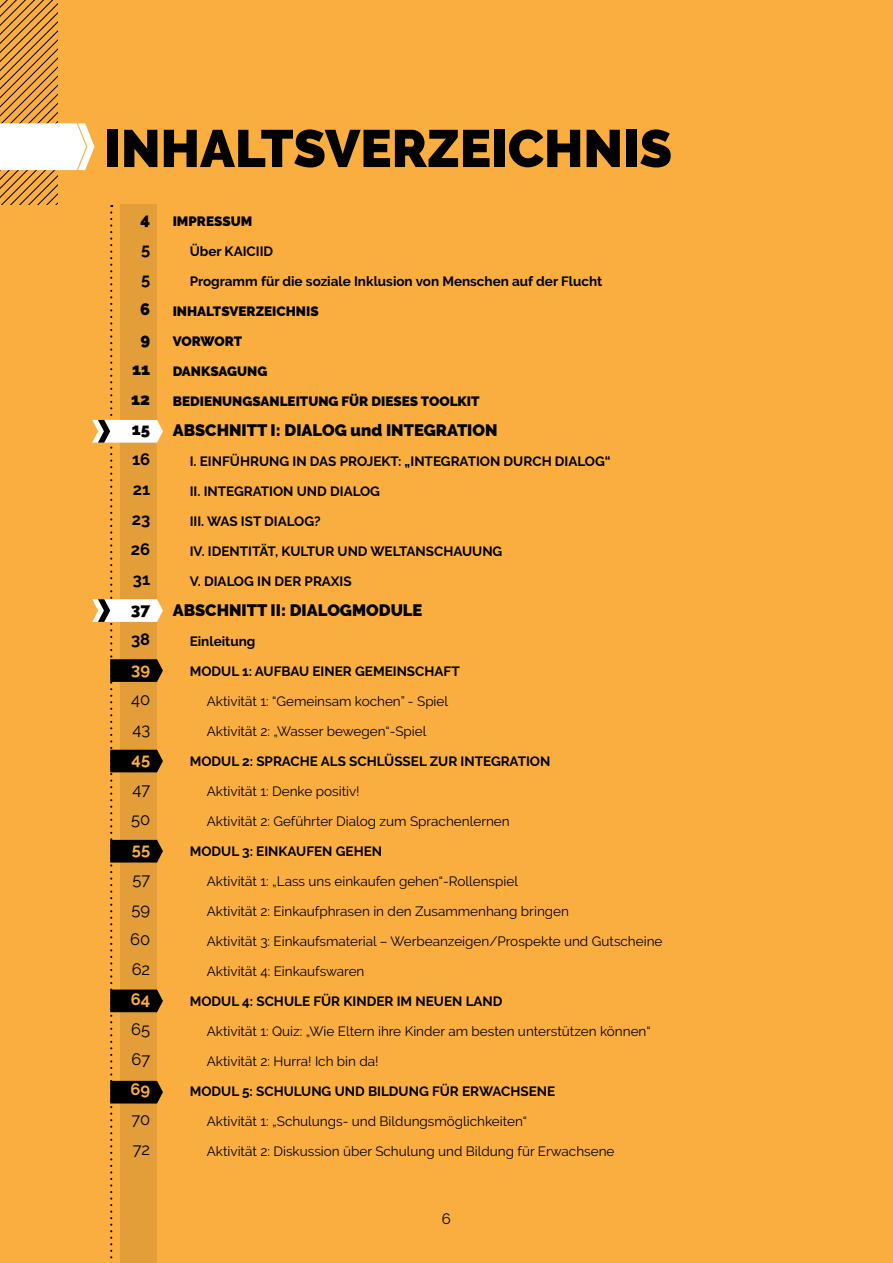
<style>
.page{position:relative;width:893px;height:1263px;background:#fbae40}
.page>*{position:absolute;margin:0;border:0;box-sizing:border-box;transform-origin:0 0}
.t1{font:900 52.5px "Raleway";color:#000}
.t2{font:900 16.5px/30px "Raleway";color:#000;text-align:center}
.t3{font:16.5px/30px "Raleway";color:#000}
.t4{font:700 16.5px/30px "Raleway";color:#000}
.t5{font:700 16.5px "Raleway";color:#fbae40}
.t6{font:15px "Raleway";color:#000}
.t7{font:13.5px "Raleway";color:#000}
.t8{font:700 13.5px "Raleway";color:#000}
.t9{font:900 13.5px "Raleway";color:#000}
.t10{font:900 13.5px "Raleway";letter-spacing:-.02em;color:#000}
</style>
<div class="page">
<svg style="left:0;top:0;width:163px;height:1263px"></svg>
<h1 class="t1" style="left:104px;top:118px;width:569px">INHALTSVERZEICHNIS</h1>
<p class="t2" style="left:141px;top:205px;width:11px">4</p>
<p class="t4" style="left:141px;top:235px;width:11px">5<br>5</p>
<p class="t2" style="left:131px;top:295px;width:20px">6<br>9<br>11<br>12<br>15</p>
<p class="t4" style="left:131px;top:445px;width:21px;text-align:justify">16<br>21<br>23<br>26<br>31</p>
<p class="t2" style="left:131px;top:595px;width:21px">37</p>
<p class="t4" style="left:131px;top:625px;width:21px">38</p>
<p class="t5" style="left:131px;top:660px;width:20px">39</p>
<p class="t3" style="left:131px;top:685px;width:21px">40<br>43</p>
<p class="t5" style="left:132px;top:750px;width:20px">45</p>
<p class="t3" style="left:131px;top:775px;width:21px">47<br>50</p>
<p class="t5" style="left:132px;top:840px;width:20px">55</p>
<p class="t3" style="left:130px;top:865px;width:22px;text-align:justify">57<br>59<br>60<br>62</p>
<p class="t5" style="left:131px;top:990px;width:21px">64</p>
<p class="t3" style="left:131px;top:1015px;width:20px">65<br>67</p>
<p class="t5" style="left:130px;top:1080px;width:21px">69</p>
<p class="t3" style="left:132px;top:1104px;width:20px">70<br>72</p>
<p class="t9" style="left:173px;top:213px;width:81px">IMPRESSUM</p>
<p class="t8" style="left:190px;top:243px;width:85px">Über KAICIID</p>
<p class="t8" style="left:190px;top:273px;width:414px">Programm für die soziale Inklusion von Menschen auf der Flucht</p>
<p class="t9" style="left:173px;top:303px;width:147px">INHALTSVERZEICHNIS</p>
<p class="t10" style="left:173px;top:333px;width:71px">VORWORT</p>
<p class="t9" style="left:173px;top:363px;width:96px">DANKSAGUNG</p>
<p class="t9" style="left:173px;top:393px;width:308px">BEDIENUNGSANLEITUNG FÜR DIESES TOOLKIT</p>
<p class="t2" style="left:173px;top:415px;width:326px">ABSCHNITT I: DIALOG und INTEGRATION</p>
<p class="t8" style="left:190px;top:453px;width:422px">I. EINFÜHRUNG IN DAS PROJEKT: „INTEGRATION DURCH DIALOG“</p>
<p class="t8" style="left:190px;top:483px;width:192px">II. INTEGRATION UND DIALOG</p>
<p class="t8" style="left:190px;top:513px;width:132px">III. WAS IST DIALOG?</p>
<p class="t8" style="left:190px;top:543px;width:314px">IV. IDENTITÄT, KULTUR UND WELTANSCHAUUNG</p>
<p class="t8" style="left:190px;top:573px;width:164px">V. DIALOG IN DER PRAXIS</p>
<p class="t2" style="left:173px;top:595px;width:251px">ABSCHNITT II: DIALOGMODULE</p>
<p class="t8" style="left:190px;top:633px;width:67px">Einleitung</p>
<p class="t8" style="left:190px;top:663px;width:272px">MODUL 1: AUFBAU EINER GEMEINSCHAFT</p>
<p class="t7" style="left:207px;top:693px;width:243px">Aktivität 1: “Gemeinsam kochen” - Spiel</p>
<p class="t7" style="left:207px;top:723px;width:221px">Aktivität 2: „Wasser bewegen“-Spiel</p>
<p class="t8" style="left:190px;top:753px;width:362px">MODUL 2: SPRACHE ALS SCHLÜSSEL ZUR INTEGRATION</p>
<p class="t7" style="left:207px;top:783px;width:154px">Aktivität 1: Denke positiv!</p>
<p class="t7" style="left:207px;top:813px;width:304px">Aktivität 2: Geführter Dialog zum Sprachenlernen</p>
<p class="t8" style="left:190px;top:843px;width:194px">MODUL 3: EINKAUFEN GEHEN</p>
<p class="t7" style="left:207px;top:873px;width:313px">Aktivität 1: „Lass uns einkaufen gehen“-Rollenspiel</p>
<p class="t7" style="left:207px;top:903px;width:364px">Aktivität 2: Einkaufphrasen in den Zusammenhang bringen</p>
<p class="t7" style="left:207px;top:933px;width:457px">Aktivität 3: Einkaufsmaterial – Werbeanzeigen/Prospekte und Gutscheine</p>
<p class="t7" style="left:207px;top:963px;width:159px">Aktivität 4: Einkaufswaren</p>
<p class="t8" style="left:190px;top:993px;width:314px">MODUL 4: SCHULE FÜR KINDER IM NEUEN LAND</p>
<p class="t7" style="left:207px;top:1023px;width:445px">Aktivität 1: Quiz: „Wie Eltern ihre Kinder am besten unterstützen können“</p>
<p class="t7" style="left:207px;top:1053px;width:173px">Aktivität 2: Hurra! Ich bin da!</p>
<p class="t8" style="left:190px;top:1083px;width:367px">MODUL 5: SCHULUNG UND BILDUNG FÜR ERWACHSENE</p>
<p class="t7" style="left:207px;top:1113px;width:322px">Aktivität 1: „Schulungs- und Bildungsmöglichkeiten“</p>
<p class="t7" style="left:207px;top:1143px;width:409px">Aktivität 2: Diskussion über Schulung und Bildung für Erwachsene</p>
<p class="t6" style="left:442px;top:1210px;width:11px">6</p>
</div>
